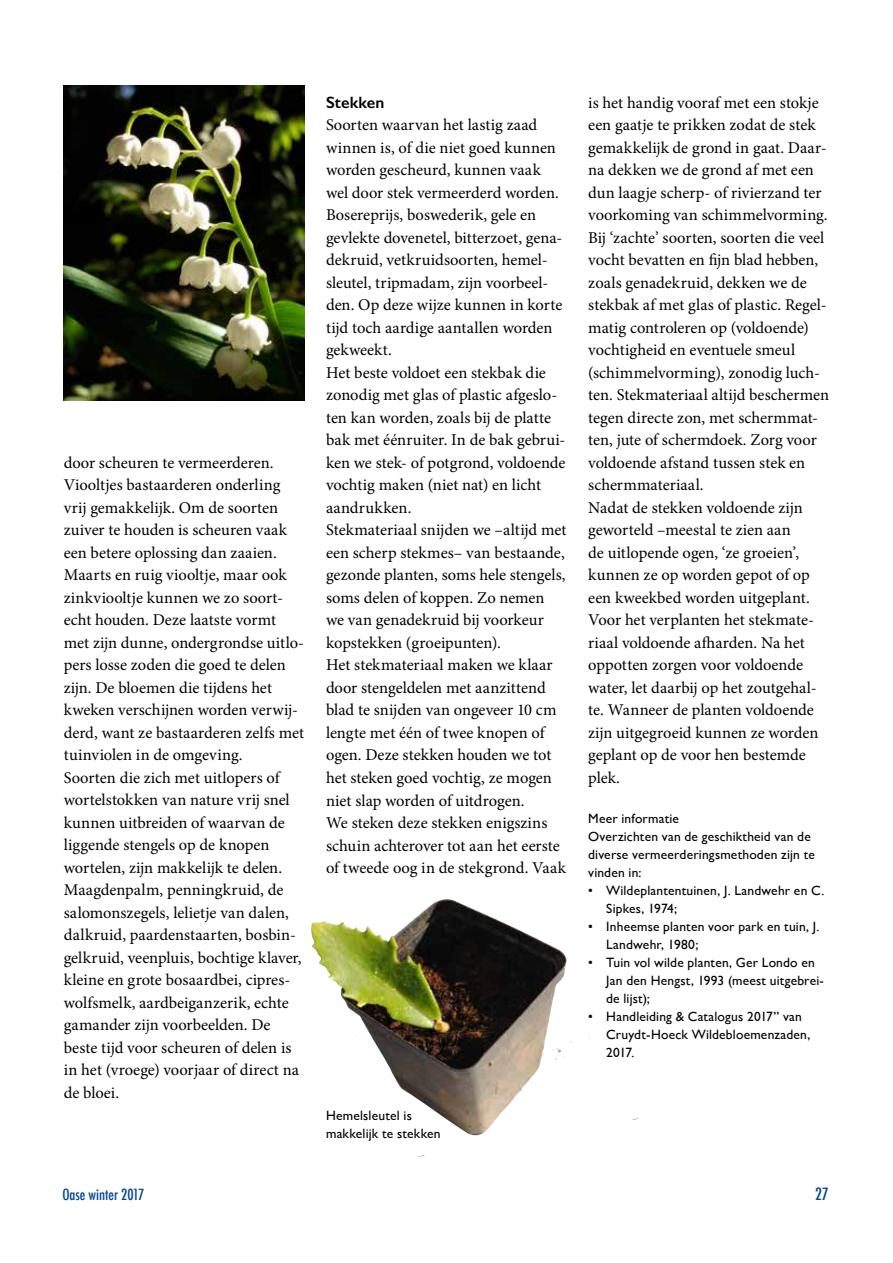
<style>
.page{position:relative;width:893px;height:1263px;background:#fff}
.page>*{position:absolute;margin:0;border:0;box-sizing:border-box;transform-origin:0 0}
.t1{font:16.5px/22.5px "Minion Pro";color:#000}
.t2{font:600 16.5px "Gill Sans";letter-spacing:.01em;color:#000}
.t3{font:500 condensed 16.5px "Futura";color:#004990}
.t4{font:500 condensed 15px "Futura";color:#004990}
.t5{font:13.5px/18px "Gill Sans";letter-spacing:.015em;color:#000}
</style>
<div class="page">
<img style="left:64px;top:85px;width:241px;height:315px">
<img style="left:311px;top:899px;width:261px;height:237px">
<p class="t1" style="left:64px;top:451px;width:242px">door scheuren te vermeerderen.<br>Viooltjes bastaarderen onderling vrij gemakkelijk. Om de soorten zuiver te houden is scheuren vaak een betere oplossing dan zaaien.<br>Maarts en ruig viooltje, maar ook zinkviooltje kunnen we zo soort&shy;echt houden. Deze laatste vormt met zijn dunne, ondergrondse uitlo&shy;pers losse zoden die goed te delen zijn. De bloemen die tijdens het kweken verschijnen worden verwij&shy;derd, want ze bastaarderen zelfs met tuinviolen in de omgeving.<br>Soorten die zich met uitlopers of wortelstokken van nature vrij snel kunnen uitbreiden of waarvan de liggende stengels op de knopen wortelen, zijn makkelijk te delen.<br>Maagdenpalm, penningkruid, de salomonszegels, lelietje van dalen, dalkruid, paardenstaarten, bosbin&shy;gelkruid, veenpluis, bochtige klaver, kleine en grote bosaardbei, cipres&shy;wolfsmelk, aardbeiganzerik, echte gamander zijn voorbeelden. De beste tijd voor scheuren of delen is in het (vroege) voorjaar of direct na de bloei.</p>
<p class="t2" style="left:326px;top:92px;width:60px">Stekken</p>
<p class="t1" style="left:326px;top:114px;width:242px">Soorten waarvan het lastig zaad winnen is, of die niet goed kunnen worden gescheurd, kunnen vaak wel door stek vermeerderd worden.<br>Bosereprijs, boswederik, gele en gevlekte dovenetel, bitterzoet, gena&shy;dekruid, vetkruidsoorten, hemel&shy;sleutel, tripmadam, zijn voorbeel&shy;den. Op deze wijze kunnen in korte tijd toch aardige aantallen worden gekweekt.<br>Het beste voldoet een stekbak die zonodig met glas of plastic afgeslo&shy;ten kan worden, zoals bij de platte bak met éénruiter. In de bak gebrui&shy;ken we stek- of potgrond, voldoende vochtig maken (niet nat) en licht aandrukken.<br>Stekmateriaal snijden we –altijd met een scherp stekmes– van bestaande, gezonde planten, soms hele stengels, soms delen of koppen. Zo nemen we van genadekruid bij voorkeur kopstekken (groeipunten).<br>Het stekmateriaal maken we klaar door stengeldelen met aanzittend blad te snijden van ongeveer 10 cm lengte met één of twee knopen of ogen. Deze stekken houden we tot het steken goed vochtig, ze mogen niet slap worden of uitdrogen.<br>We steken deze stekken enigszins schuin achterover tot aan het eerste of tweede oog in de stekgrond. Vaak</p>
<p class="t5" style="left:326px;top:1107px;width:116px">Hemelsleutel is makkelijk te stekken</p>
<p class="t1" style="left:588px;top:91px;width:242px">is het handig vooraf met een stokje een gaatje te prikken zodat de stek gemakkelijk de grond in gaat. Daar&shy;na dekken we de grond af met een dun laagje scherp- of rivierzand ter voorkoming van schimmelvorming.<br>Bij ‘zachte’ soorten, soorten die veel vocht bevatten en fijn blad hebben, zoals genadekruid, dekken we de stekbak af met glas of plastic. Regel&shy;matig controleren op (voldoende) vochtigheid en eventuele smeul (schimmelvorming), zonodig luch&shy;ten. Stekmateriaal altijd beschermen tegen directe zon, met schermmat&shy;ten, jute of schermdoek. Zorg voor voldoende afstand tussen stek en schermmateriaal.<br>Nadat de stekken voldoende zijn geworteld –meestal te zien aan<br>de uitlopende ogen, ‘ze groeien’, kunnen ze op worden gepot of op een kweekbed worden uitgeplant.<br>Voor het verplanten het stekmate&shy;riaal voldoende afharden. Na het oppotten zorgen voor voldoende water, let daarbij op het zoutgehal&shy;te. Wanneer de planten voldoende zijn uitgegroeid kunnen ze worden geplant op de voor hen bestemde plek.</p>
<p class="t5" style="left:588px;top:809px;width:228px">Meer informatie<br>Overzichten van de geschiktheid van de diverse vermeerderingsmethoden zijn te vinden in:</p>
<p class="t5" style="left:606px;top:881px;width:220px;text-indent:-18px">• Wildeplantentuinen, J. Landwehr en C.<br>Sipkes, 1974;</p>
<p class="t5" style="left:606px;top:917px;width:215px;text-indent:-18px">• Inheemse planten voor park en tuin, J.<br>Landwehr, 1980;</p>
<p class="t5" style="left:606px;top:953px;width:219px;text-indent:-18px">• Tuin vol wilde planten, Ger Londo en<br>Jan den Hengst, 1993 (meest uitgebrei&shy;de lijst);</p>
<p class="t5" style="left:606px;top:1007px;width:206px;text-indent:-18px">• Handleiding &amp; Catalogus 2017” van<br>Cruydt-Hoeck Wildebloemenzaden,<br>2017.</p>
<p class="t4" style="left:62px;top:1185px;width:83px">Oase winter 2017</p>
<p class="t3" style="left:815px;top:1184px;width:15px">27</p>
</div>
